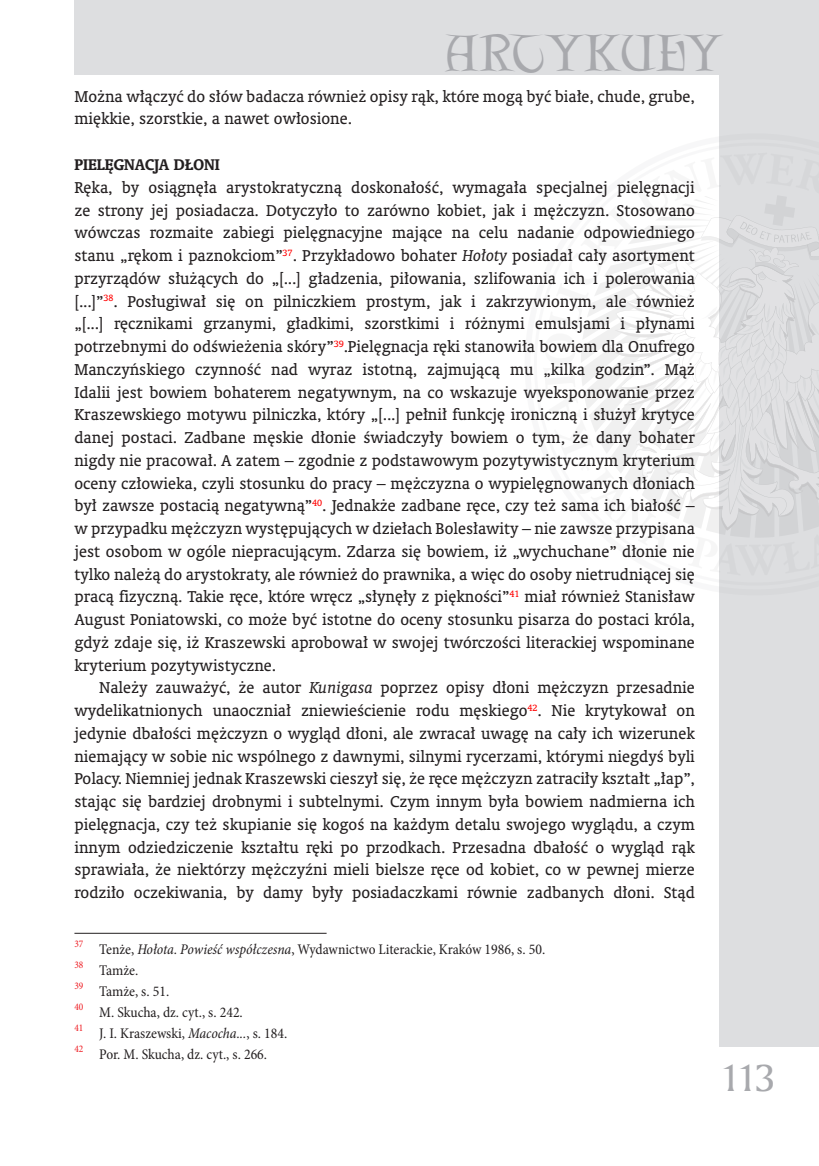
<style>
.page{position:relative;width:819px;height:1166px;background:#fff}
.page>*{position:absolute;margin:0;border:0;box-sizing:border-box;transform-origin:0 0}
.t1{font:46.55px "Lettergical PL";letter-spacing:-.005em;color:#a8a9ad}
.t2{font:36.75px "Amerigo PL";color:#a8a9ad}
.Normalny_PK{font:15.75px/22.8px "Oranda PL";color:#231f20;text-align:justify}
.Normalny_PK-2{font:700 15.75px "Oranda PL";color:#231f20}
.przypisy_PK{font:condensed 14.88px "Minion Pro";color:#231f20}
.przypisy_PK-2{font:condensed 10.15px "Minion Pro";color:#ee1d23}
.s1{font-style:italic}
</style>
<div class="page">
<div style="left:719px;top:0;width:100px;height:1047px;background:#dddee0"></div>
<div style="left:74px;top:0;width:745px;height:74px;background:#dddee0"></div>
<svg style="left:581px;top:196px;width:238px;height:341px"></svg>
<hr style="left:74px;top:933px;width:252px;height:1px;background:#231f20">
<h1 class="t1" style="left:445px;top:25px;width:279px">ARTYKUŁY</h1>
<p class="Normalny_PK" style="left:74px;top:85px;width:622px">Można włączyć do słów badacza również opisy rąk, które mogą być białe, chude, grube, miękkie, szorstkie, a nawet owłosione.</p>
<p class="Normalny_PK-2" style="left:74px;top:154px;width:147px">PIELĘGNACJA DŁONI</p>
<p class="Normalny_PK" style="left:74px;top:176px;width:622px">Ręka, by osiągnęła arystokratyczną doskonałość, wymagała specjalnej pielęgnacji ze strony jej posiadacza. Dotyczyło to zarówno kobiet, jak i mężczyzn. Stosowano wówczas rozmaite zabiegi pielęgnacyjne mające na celu nadanie odpowiedniego stanu „rękom i paznokciom”<sup>37</sup>. Przykładowo bohater <span class="s1">Hołoty</span> posiadał cały asortyment przyrządów służących do „[...] gładzenia, piłowania, szlifowania ich i polerowania [...]”<sup>38</sup>. Posługiwał się on pilniczkiem prostym, jak i zakrzywionym, ale również „[...] ręcznikami grzanymi, gładkimi, szorstkimi i różnymi emulsjami i płynami potrzebnymi do odświeżenia skóry”<sup>39</sup>.Pielęgnacja ręki stanowiła bowiem dla Onufrego Manczyńskiego czynność nad wyraz istotną, zajmującą mu „kilka godzin”. Mąż Idalii jest bowiem bohaterem negatywnym, na co wskazuje wyeksponowanie przez Kraszewskiego motywu pilniczka, który „[...] pełnił funkcję ironiczną i służył krytyce danej postaci. Zadbane męskie dłonie świadczyły bowiem o tym, że dany bohater nigdy nie pracował. A zatem – zgodnie z podstawowym pozytywistycznym kryterium oceny człowieka, czyli stosunku do pracy – mężczyzna o wypielęgnowanych dłoniach był zawsze postacią negatywną”<sup>40</sup>. Jednakże zadbane ręce, czy też sama ich białość – w przypadku mężczyzn występujących w dziełach Bolesławity – nie zawsze przypisana jest osobom w ogóle niepracującym. Zdarza się bowiem, iż „wychuchane” dłonie nie tylko należą do arystokraty, ale również do prawnika, a więc do osoby nietrudniącej się pracą fizyczną. Takie ręce, które wręcz „słynęły z piękności”<sup>41</sup> miał również Stanisław August Poniatowski, co może być istotne do oceny stosunku pisarza do postaci króla, gdyż zdaje się, iż Kraszewski aprobował w swojej twórczości literackiej wspominane kryterium pozytywistyczne.</p>
<p class="Normalny_PK" style="left:74px;top:676px;width:622px;text-indent:25px">Należy zauważyć, że autor <span class="s1">Kunigasa</span> poprzez opisy dłoni mężczyzn przesadnie wydelikatnionych unaoczniał zniewieścienie rodu męskiego<sup>42</sup>. Nie krytykował on jedynie dbałości mężczyzn o wygląd dłoni, ale zwracał uwagę na cały ich wizerunek niemający w sobie nic wspólnego z dawnymi, silnymi rycerzami, którymi niegdyś byli Polacy. Niemniej jednak Kraszewski cieszył się, że ręce mężczyzn zatraciły kształt „łap”, stając się bardziej drobnymi i subtelnymi. Czym innym była bowiem nadmierna ich pielęgnacja, czy też skupianie się kogoś na każdym detalu swojego wyglądu, a czym innym odziedziczenie kształtu ręki po przodkach. Przesadna dbałość o wygląd rąk sprawiała, że niektórzy mężczyźni mieli bielsze ręce od kobiet, co w pewnej mierze rodziło oczekiwania, by damy były posiadaczkami równie zadbanych dłoni. Stąd</p>
<p class="przypisy_PK-2" style="left:74px;top:937px;width:11px">37</p>
<p class="przypisy_PK" style="left:99px;top:940px;width:447px">Tenże, <span class="s1">Hołota. Powieść współczesna</span>, Wydawnictwo Literackie, Kraków 1986, s. 50.</p>
<p class="przypisy_PK-2" style="left:74px;top:958px;width:11px">38</p>
<p class="przypisy_PK" style="left:99px;top:961px;width:40px">Tamże.</p>
<p class="przypisy_PK-2" style="left:74px;top:979px;width:11px">39</p>
<p class="przypisy_PK" style="left:99px;top:982px;width:71px">Tamże, s. 51.</p>
<p class="przypisy_PK-2" style="left:74px;top:1000px;width:11px">40</p>
<p class="przypisy_PK" style="left:99px;top:1003px;width:145px">M. Skucha, dz. cyt., s. 242.</p>
<p class="przypisy_PK-2" style="left:74px;top:1021px;width:11px">41</p>
<p class="przypisy_PK" style="left:99px;top:1024px;width:189px">J. I. Kraszewski, <span class="s1">Macocha...</span>, s. 184.</p>
<p class="przypisy_PK-2" style="left:74px;top:1042px;width:11px">42</p>
<p class="przypisy_PK" style="left:99px;top:1045px;width:169px">Por. M. Skucha, dz. cyt., s. 266.</p>
<h2 class="t2" style="left:719px;top:1053px;width:57px">113</h2>
</div>
